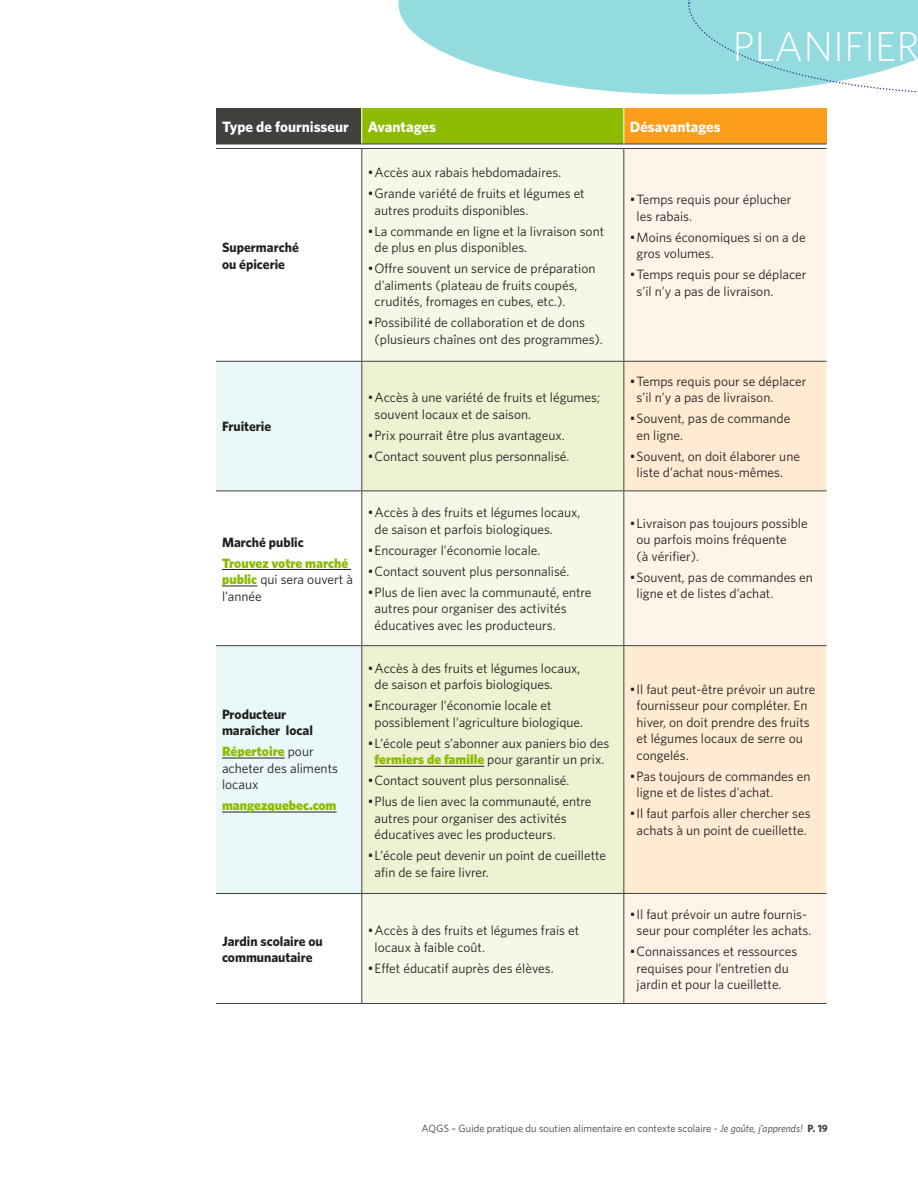
<style>
.page{position:relative;width:918px;height:1188px;background:#fff}
.page>*{position:absolute;margin:0;border:0;box-sizing:border-box;transform-origin:0 0}
.t1{font:300 42px "Whitney";color:#fff}
.TAB-TitreBleu{font:700 15px "Whitney";color:#fff}
.Texte_courant_tablea{font:13.5px/16.5px "Whitney";color:#231f20}
.Texte_courant_tablea-2{font:700 13.5px/16.5px "Whitney";color:#231f20}
.Texte_courant_tablea-3{font:900 13.5px/16.5px "Whitney";color:#8dbb00}
.t2{font:10.5px "Whitney";color:#42413e}
.s1{font-weight:400;color:#231f20}
.s2{font-weight:900;color:#8dbb00}
.s3{font-style:italic}
.s4{font-weight:700}
</style>
<div class="page">
<svg style="left:399px;top:0;width:288px;height:94px;fill:#94dbdf"></svg>
<svg style="left:687px;top:0;width:231px;height:95px;background:#9fdee2"></svg>
<div style="left:216px;top:108px;width:146px;height:36px;background:#42413e"></div>
<div style="left:362px;top:108px;width:262px;height:36px;background:#8dbb00"></div>
<div style="left:624px;top:108px;width:202px;height:36px;background:#fb9d18"></div>
<div style="left:362px;top:149px;width:261px;height:854px;background:#f7f7e8"></div>
<div style="left:624px;top:149px;width:202px;height:854px;background:#fef5e8"></div>
<svg style="left:216px;top:362px;width:145px;height:531px;fill:#eaf8f9"></svg>
<svg style="left:362px;top:362px;width:261px;height:531px;background:#f0f2d8"></svg>
<svg style="left:624px;top:362px;width:202px;height:531px;background:#fdedd6"></svg>
<hr style="left:361px;top:149px;width:1px;height:212px;background:#42413e">
<hr style="left:623px;top:149px;width:1px;height:212px;background:#42413e">
<hr style="left:216px;top:361px;width:146px;height:1px;background:#42413e">
<hr style="left:362px;top:361px;width:262px;height:1px;background:#42413e">
<hr style="left:361px;top:362px;width:1px;height:128px;background:#42413e">
<hr style="left:624px;top:361px;width:203px;height:1px;background:#42413e">
<hr style="left:623px;top:362px;width:1px;height:128px;background:#42413e">
<hr style="left:216px;top:490px;width:146px;height:1px;background:#42413e">
<hr style="left:362px;top:490px;width:262px;height:1px;background:#42413e">
<hr style="left:361px;top:491px;width:1px;height:154px;background:#42413e">
<hr style="left:624px;top:490px;width:203px;height:1px;background:#42413e">
<hr style="left:623px;top:491px;width:1px;height:154px;background:#42413e">
<hr style="left:216px;top:645px;width:146px;height:1px;background:#42413e">
<hr style="left:362px;top:645px;width:262px;height:1px;background:#42413e">
<hr style="left:361px;top:646px;width:1px;height:247px;background:#42413e">
<hr style="left:624px;top:645px;width:203px;height:1px;background:#42413e">
<hr style="left:623px;top:646px;width:1px;height:247px;background:#42413e">
<hr style="left:216px;top:893px;width:146px;height:1px;background:#42413e">
<hr style="left:362px;top:893px;width:262px;height:1px;background:#42413e">
<hr style="left:361px;top:894px;width:1px;height:109px;background:#42413e">
<hr style="left:624px;top:893px;width:203px;height:1px;background:#42413e">
<hr style="left:623px;top:894px;width:1px;height:109px;background:#42413e">
<hr style="left:216px;top:1003px;width:146px;height:1px;background:#42413e">
<hr style="left:362px;top:1003px;width:262px;height:1px;background:#42413e">
<hr style="left:624px;top:1003px;width:203px;height:1px;background:#42413e">
<hr style="left:361px;top:108px;width:1px;height:36px;background:#fff">
<hr style="left:623px;top:108px;width:1px;height:36px;background:#fff">
<hr style="left:216px;top:144px;width:146px;height:1px;background:#42413e">
<hr style="left:362px;top:144px;width:262px;height:1px;background:#42413e">
<hr style="left:624px;top:144px;width:203px;height:1px;background:#42413e">
<hr style="left:216px;top:148px;width:146px;height:1px;background:#42413e">
<hr style="left:362px;top:148px;width:262px;height:1px;background:#42413e">
<hr style="left:624px;top:148px;width:203px;height:1px;background:#42413e">
<hr style="left:222px;top:569px;width:129px;height:1px;background:#231f20">
<hr style="left:222px;top:586px;width:35px;height:1px;background:#231f20">
<hr style="left:222px;top:758px;width:63px;height:1px;background:#231f20">
<hr style="left:222px;top:812px;width:115px;height:1px;background:#231f20">
<hr style="left:375px;top:766px;width:109px;height:1px;background:#231f20">
<h1 class="t1" style="left:732px;top:22px;width:189px">PLANIFIER</h1>
<p class="TAB-TitreBleu" style="left:222px;top:118px;width:128px">Type de fournisseur</p>
<p class="TAB-TitreBleu" style="left:368px;top:118px;width:70px">Avantages</p>
<p class="TAB-TitreBleu" style="left:630px;top:118px;width:92px">Désavantages</p>
<p class="Texte_courant_tablea-2" style="left:222px;top:239px;width:78px">Supermarché ou épicerie</p>
<p class="Texte_courant_tablea" style="left:368px;top:164px;width:195px">•Accès aux rabais hebdomadaires.</p>
<p class="Texte_courant_tablea" style="left:375px;top:185px;width:212px;text-indent:-7px">•Grande variété de fruits et légumes et autres produits disponibles.</p>
<p class="Texte_courant_tablea" style="left:375px;top:222px;width:231px;text-indent:-7px">•La commande en ligne et la livraison sont de plus en plus disponibles.</p>
<p class="Texte_courant_tablea" style="left:375px;top:260px;width:223px;text-indent:-7px">•Offre souvent un service de préparation d’aliments (plateau de fruits coupés, crudités, fromages en cubes, etc.).</p>
<p class="Texte_courant_tablea" style="left:375px;top:314px;width:230px;text-indent:-7px">•Possibilité de collaboration et de dons (plusieurs chaînes ont des programmes).</p>
<p class="Texte_courant_tablea-2" style="left:222px;top:418px;width:51px">Fruiterie</p>
<p class="Texte_courant_tablea" style="left:375px;top:389px;width:227px;text-indent:-7px">•Accès à une variété de fruits et légumes; souvent locaux et de saison.</p>
<p class="Texte_courant_tablea" style="left:368px;top:426px;width:199px">•Prix pourrait être plus avantageux.</p>
<p class="Texte_courant_tablea" style="left:368px;top:447px;width:203px">•Contact souvent plus personnalisé.</p>
<p class="Texte_courant_tablea-2" style="left:222px;top:533px;width:83px">Marché public</p>
<p class="Texte_courant_tablea-3" style="left:222px;top:554px;width:133px">Trouvez votre marché public <span class="s1">qui sera ouvert à l’année</span></p>
<p class="Texte_courant_tablea-2" style="left:222px;top:705px;width:93px">Producteur maraîcher local</p>
<p class="Texte_courant_tablea" style="left:222px;top:743px;width:118px"><span class="s2">Répertoire</span> pour acheter des aliments locaux</p>
<p class="Texte_courant_tablea-3" style="left:222px;top:797px;width:116px">mangezquebec.com</p>
<p class="Texte_courant_tablea" style="left:375px;top:504px;width:207px;text-indent:-7px">•Accès à des fruits et légumes locaux, de saison et parfois biologiques.</p>
<p class="Texte_courant_tablea" style="left:368px;top:542px;width:174px">•Encourager l’économie locale.</p>
<p class="Texte_courant_tablea" style="left:368px;top:563px;width:203px">•Contact souvent plus personnalisé.</p>
<p class="Texte_courant_tablea" style="left:375px;top:584px;width:219px;text-indent:-7px">•Plus de lien avec la communauté, entre autres pour organiser des activités éducatives avec les producteurs.</p>
<p class="Texte_courant_tablea" style="left:375px;top:660px;width:207px;text-indent:-7px">•Accès à des fruits et légumes locaux, de saison et parfois biologiques.</p>
<p class="Texte_courant_tablea" style="left:375px;top:697px;width:210px;text-indent:-7px">•Encourager l’économie locale et possiblement l’agriculture biologique.</p>
<p class="Texte_courant_tablea" style="left:368px;top:735px;width:243px;text-align:center">•L’école peut s’abonner aux paniers bio des <span class="s2">fermiers de famille</span> pour garantir un prix.</p>
<p class="Texte_courant_tablea" style="left:368px;top:772px;width:203px">•Contact souvent plus personnalisé.</p>
<p class="Texte_courant_tablea" style="left:375px;top:793px;width:219px;text-indent:-7px">•Plus de lien avec la communauté, entre autres pour organiser des activités éducatives avec les producteurs.</p>
<p class="Texte_courant_tablea" style="left:375px;top:847px;width:233px;text-indent:-7px">•L’école peut devenir un point de cueillette afin de se faire livrer.</p>
<p class="Texte_courant_tablea-2" style="left:222px;top:932px;width:102px">Jardin scolaire ou communautaire</p>
<p class="Texte_courant_tablea" style="left:375px;top:922px;width:206px;text-indent:-7px">•Accès à des fruits et légumes frais et locaux à faible coût.</p>
<p class="Texte_courant_tablea" style="left:368px;top:959px;width:187px">•Effet éducatif auprès des élèves.</p>
<p class="Texte_courant_tablea" style="left:637px;top:191px;width:156px;text-indent:-7px">•Temps requis pour éplucher les rabais.</p>
<p class="Texte_courant_tablea" style="left:637px;top:228px;width:171px;text-indent:-7px">•Moins économiques si on a de gros volumes.</p>
<p class="Texte_courant_tablea" style="left:637px;top:266px;width:172px;text-indent:-7px">•Temps requis pour se déplacer s’il n’y a pas de livraison.</p>
<p class="Texte_courant_tablea" style="left:637px;top:372px;width:172px;text-indent:-7px">•Temps requis pour se déplacer s’il n’y a pas de livraison.</p>
<p class="Texte_courant_tablea" style="left:637px;top:410px;width:155px;text-indent:-7px">•Souvent, pas de commande en ligne.</p>
<p class="Texte_courant_tablea" style="left:637px;top:447px;width:165px;text-indent:-7px">•Souvent, on doit élaborer une liste d’achat nous-mêmes.</p>
<p class="Texte_courant_tablea" style="left:637px;top:515px;width:173px;text-indent:-7px">•Livraison pas toujours possible ou parfois moins fréquente<br>(à vérifier).</p>
<p class="Texte_courant_tablea" style="left:637px;top:569px;width:178px;text-indent:-7px">•Souvent, pas de commandes en ligne et de listes d’achat.</p>
<p class="Texte_courant_tablea" style="left:637px;top:681px;width:180px;text-indent:-7px">•Il faut peut-être prévoir un autre fournisseur pour compléter. En hiver, on doit prendre des fruits et légumes locaux de serre ou congelés.</p>
<p class="Texte_courant_tablea" style="left:637px;top:768px;width:175px;text-indent:-7px">•Pas toujours de commandes en ligne et de listes d’achat.</p>
<p class="Texte_courant_tablea" style="left:630px;top:805px;width:182px;text-align:center">•Il faut parfois aller chercher ses achats à un point de cueillette.</p>
<p class="Texte_courant_tablea" style="left:630px;top:905px;width:183px;text-align:center">•Il faut prévoir un autre fournis&shy;seur pour compléter les achats.</p>
<p class="Texte_courant_tablea" style="left:637px;top:943px;width:162px;text-indent:-7px">•Connaissances et ressources requises pour l’entretien du jardin et pour la cueillette.</p>
<p class="t2" style="left:422px;top:1122px;width:408px">AQGS – Guide pratique du soutien alimentaire en contexte scolaire - <span class="s3">Je goûte, j’apprends!</span> <span class="s4">P. 19</span></p>
</div>
